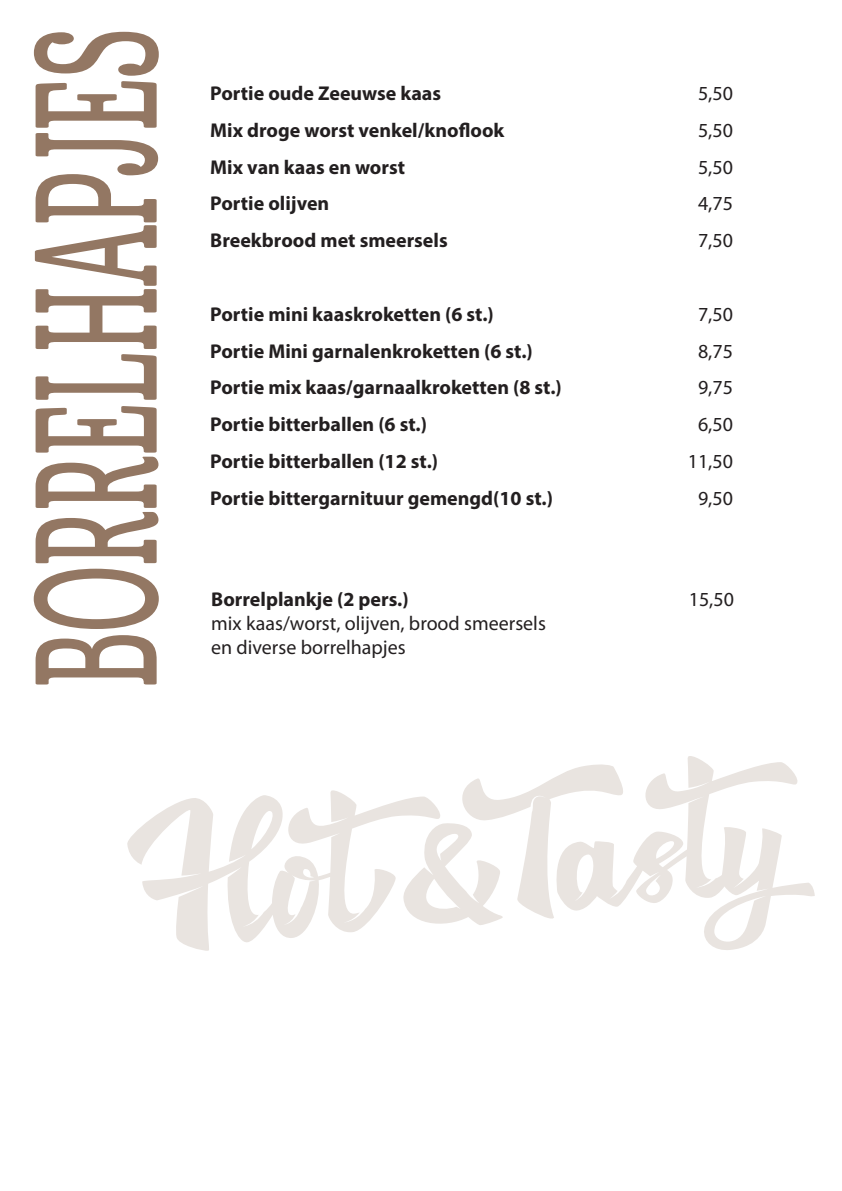
<style>
.page{position:relative;width:842px;height:1191px;background:#fff}
.page>*{position:absolute;margin:0;border:0;box-sizing:border-box;transform-origin:0 0}
.t1{font:167.6px "Cabrito Nor Dem";color:#937763;scale:.5 1}
.t2{font:700 20px "Myriad Pro";color:#231f20}
.t3{font:20px "Myriad Pro";color:#231f20}
</style>
<div class="page">
<svg style="left:127px;top:790px;width:276px;height:161px"></svg>
<svg style="left:403px;top:778px;width:147px;height:147px"></svg>
<svg style="left:550px;top:756px;width:265px;height:194px"></svg>
<p class="t1" style="left:-4px;top:688px;width:1320px;rotate:-90deg">BORRELHAPJES</p>
<p class="t2" style="left:210px;top:80px;width:232px">Portie oude Zeeuwse kaas</p>
<p class="t3" style="left:698px;top:81px;width:36px">5,50</p>
<p class="t2" style="left:210px;top:117px;width:296px">Mix droge worst venkel/knoflook</p>
<p class="t3" style="left:698px;top:118px;width:36px">5,50</p>
<p class="t2" style="left:210px;top:154px;width:196px">Mix van kaas en worst</p>
<p class="t3" style="left:698px;top:155px;width:36px">5,50</p>
<p class="t2" style="left:210px;top:191px;width:121px">Portie olijven</p>
<p class="t3" style="left:698px;top:191px;width:36px">4,75</p>
<p class="t2" style="left:210px;top:227px;width:239px">Breekbrood met smeersels</p>
<p class="t3" style="left:698px;top:228px;width:36px">7,50</p>
<p class="t2" style="left:210px;top:301px;width:285px">Portie mini kaaskroketten (6 st.)</p>
<p class="t3" style="left:698px;top:302px;width:36px">7,50</p>
<p class="t2" style="left:210px;top:338px;width:324px">Portie Mini garnalenkroketten (6 st.)</p>
<p class="t3" style="left:698px;top:338px;width:36px">8,75</p>
<p class="t2" style="left:210px;top:374px;width:353px">Portie mix kaas/garnaalkroketten (8 st.)</p>
<p class="t3" style="left:698px;top:375px;width:36px">9,75</p>
<p class="t2" style="left:210px;top:411px;width:218px">Portie bitterballen (6 st.)</p>
<p class="t3" style="left:698px;top:412px;width:36px">6,50</p>
<p class="t2" style="left:210px;top:448px;width:229px">Portie bitterballen (12 st.)</p>
<p class="t3" style="left:688px;top:449px;width:47px">11,50</p>
<p class="t2" style="left:210px;top:485px;width:344px">Portie bittergarnituur gemengd(10 st.)</p>
<p class="t3" style="left:698px;top:486px;width:36px">9,50</p>
<p class="t2" style="left:211px;top:586px;width:199px">Borrelplankje (2 pers.)</p>
<p class="t3" style="left:689px;top:586px;width:47px">15,50</p>
<p class="t3" style="left:211px;top:610px;width:336px">mix kaas/worst, olijven, brood smeersels</p>
<p class="t3" style="left:211px;top:634px;width:196px">en diverse borrelhapjes</p>
</div>
